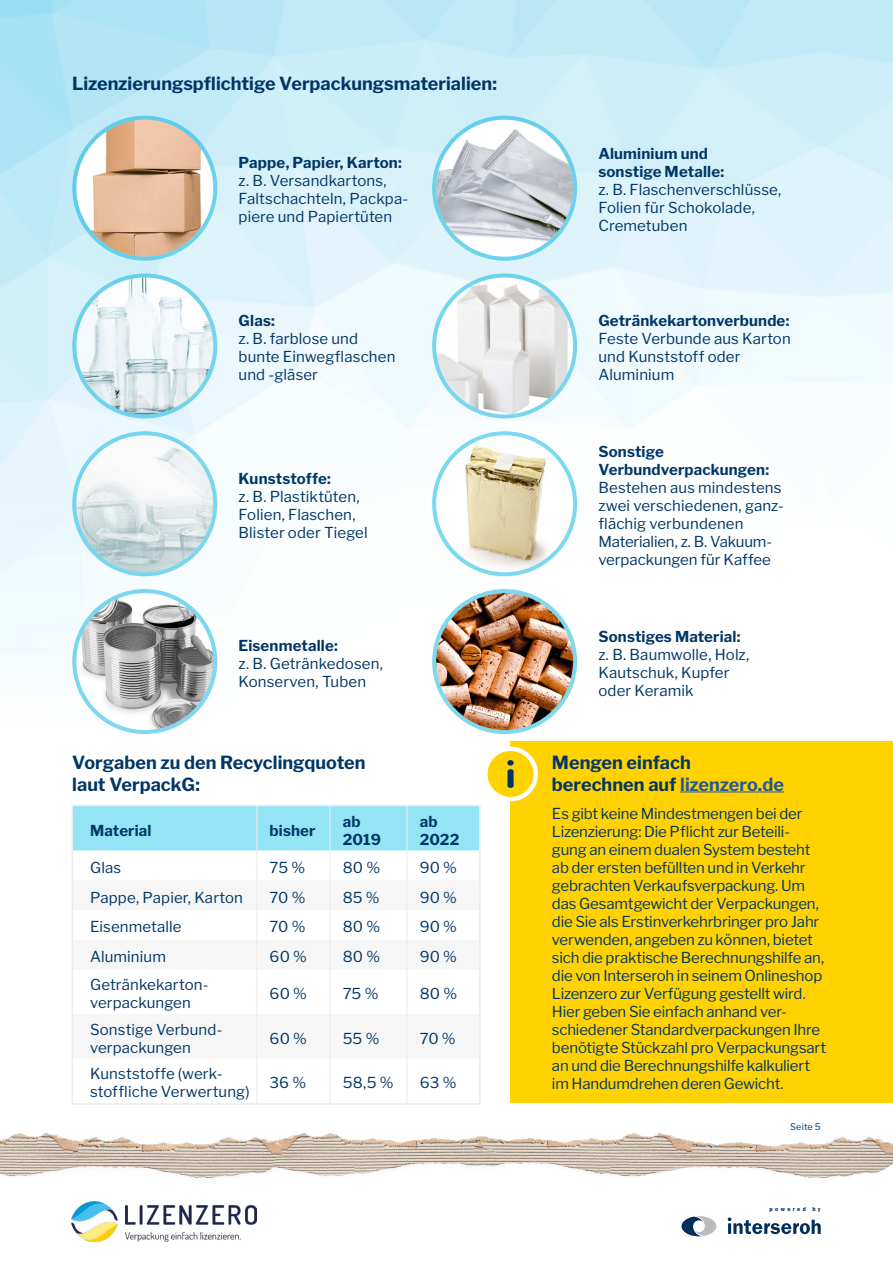
<style>
.page{position:relative;width:893px;height:1263px;background:#fff}
.page>*{position:absolute;margin:0;border:0;box-sizing:border-box;transform-origin:0 0}
.t1{font:700 18px/21.6px "Libre Franklin";color:#003667}
.t2{font:15px/18px "Libre Franklin";letter-spacing:-.01em;color:#003667}
.t3{font:15px/18px "Libre Franklin";letter-spacing:.01em;color:#003667}
.t4{font:700 15px/18px "Libre Franklin";letter-spacing:.01em;color:#003667}
.t5{font:9px "Libre Franklin";letter-spacing:.025em;color:#003667}
.t6{font:600 5.85px "ITC Franklin Gothic Std";letter-spacing:.4em;color:#002f5d}
.s1{color:#245a9c}
</style>
<div class="page">
<img style="left:0;top:1133px;width:893px;height:47px">
<img style="left:0;top:0;width:893px;height:839px">
<img style="left:76px;top:120px;width:137px;height:137px;border-radius:68px">
<div style="left:72px;top:116px;width:145px;height:145px;border:4px solid #00b1df;border-radius:50%"></div>
<img style="left:76px;top:277px;width:137px;height:137px;border-radius:68px">
<div style="left:72px;top:273px;width:145px;height:145px;border:4px solid #00b1df;border-radius:50%"></div>
<img style="left:76px;top:435px;width:137px;height:137px;border-radius:68px">
<div style="left:72px;top:431px;width:145px;height:145px;border:4px solid #00b1df;border-radius:50%"></div>
<img style="left:76px;top:593px;width:137px;height:137px;border-radius:68px">
<div style="left:72px;top:589px;width:145px;height:145px;border:4px solid #00b1df;border-radius:50%"></div>
<img style="left:436px;top:120px;width:137px;height:137px;border-radius:68px">
<div style="left:432px;top:116px;width:145px;height:145px;border:4px solid #00b1df;border-radius:50%"></div>
<img style="left:436px;top:277px;width:137px;height:137px;border-radius:68px">
<div style="left:432px;top:273px;width:145px;height:145px;border:4px solid #00b1df;border-radius:50%"></div>
<img style="left:444px;top:435px;width:117px;height:137px">
<div style="left:432px;top:431px;width:145px;height:145px;border:4px solid #00b1df;border-radius:50%"></div>
<img style="left:436px;top:593px;width:137px;height:137px;border-radius:68px">
<div style="left:432px;top:589px;width:145px;height:145px;border:4px solid #00b1df;border-radius:50%"></div>
<svg style="left:257px;top:880px;width:150px;height:179px;fill:#f6f6f6"></svg>
<svg style="left:75px;top:806px;width:406px;height:74px"></svg>
<hr style="left:256px;top:880px;width:1px;height:30px;background:#ececed">
<hr style="left:330px;top:880px;width:1px;height:30px;background:#ececed">
<hr style="left:407px;top:880px;width:1px;height:30px;background:#ececed">
<hr style="left:480px;top:880px;width:1px;height:30px;background:#ececed">
<hr style="left:256px;top:910px;width:1px;height:30px;background:#ececed">
<hr style="left:330px;top:910px;width:1px;height:30px;background:#ececed">
<hr style="left:407px;top:910px;width:1px;height:30px;background:#ececed">
<hr style="left:480px;top:910px;width:1px;height:30px;background:#ececed">
<hr style="left:256px;top:940px;width:1px;height:30px;background:#ececed">
<hr style="left:330px;top:940px;width:1px;height:30px;background:#ececed">
<hr style="left:407px;top:940px;width:1px;height:30px;background:#ececed">
<hr style="left:480px;top:940px;width:1px;height:30px;background:#ececed">
<hr style="left:256px;top:970px;width:1px;height:44px;background:#ececed">
<hr style="left:330px;top:970px;width:1px;height:44px;background:#ececed">
<hr style="left:407px;top:970px;width:1px;height:44px;background:#ececed">
<hr style="left:480px;top:970px;width:1px;height:44px;background:#ececed">
<hr style="left:256px;top:1014px;width:1px;height:45px;background:#ececed">
<hr style="left:330px;top:1014px;width:1px;height:45px;background:#ececed">
<hr style="left:407px;top:1014px;width:1px;height:45px;background:#ececed">
<hr style="left:480px;top:1014px;width:1px;height:45px;background:#ececed">
<hr style="left:256px;top:1059px;width:1px;height:44px;background:#ececed">
<hr style="left:330px;top:1059px;width:1px;height:44px;background:#ececed">
<hr style="left:407px;top:1059px;width:1px;height:44px;background:#ececed">
<hr style="left:480px;top:1059px;width:1px;height:44px;background:#ececed">
<div style="left:72px;top:805px;width:408px;height:300px;border:2px solid #ececed"></div>
<img style="left:72px;top:1201px;width:185px;height:41px">
<svg style="left:728px;top:1217px;width:93px;height:17px"></svg>
<svg style="left:681px;top:1216px;width:35px;height:20px"></svg>
<div style="left:511px;top:742px;width:382px;height:361px;background:#ffd200"></div>
<svg style="left:485px;top:749px;width:51px;height:50px;fill:#ffd200"></svg>
<div style="left:483px;top:746px;width:55px;height:55px;border:4px solid #fff;border-radius:50%"></div>
<svg style="left:507px;top:760px;width:7px;height:28px"></svg>
<hr style="left:680px;top:791px;width:104px;height:1px;background:#245a9c">
<p class="t1" style="left:72px;top:72px;width:426px">Lizenzierungspflichtige Verpackungsmaterialien:</p>
<p class="t4" style="left:239px;top:154px;width:165px">Pappe, Papier, Karton:</p>
<p class="t3" style="left:239px;top:172px;width:169px">z. B. Versandkartons,<br>Faltschachteln, Packpa&shy;piere und Papiertüten</p>
<p class="t4" style="left:239px;top:312px;width:38px">Glas:</p>
<p class="t2" style="left:239px;top:330px;width:158px">z. B. farblose und bunte Einwegflaschen und -gläser</p>
<p class="t4" style="left:239px;top:470px;width:94px">Kunststoffe:</p>
<p class="t3" style="left:239px;top:488px;width:131px">z. B. Plastiktüten,<br>Folien, Flaschen,<br>Blister oder Tiegel</p>
<p class="t4" style="left:239px;top:636px;width:101px">Eisenmetalle:</p>
<p class="t3" style="left:239px;top:654px;width:146px">z. B. Getränkedosen,<br>Konserven, Tuben</p>
<p class="t1" style="left:72px;top:752px;width:295px">Vorgaben zu den Recyclingquoten laut VerpackG:</p>
<p class="t4" style="left:90px;top:821px;width:63px">Material</p>
<p class="t4" style="left:270px;top:821px;width:48px">bisher</p>
<p class="t4" style="left:343px;top:812px;width:40px">ab<br>2019</p>
<p class="t4" style="left:420px;top:812px;width:41px">ab<br>2022</p>
<p class="t2" style="left:90px;top:858px;width:33px">Glas</p>
<p class="t2" style="left:270px;top:858px;width:37px">75 %</p>
<p class="t2" style="left:343px;top:858px;width:39px">80 %</p>
<p class="t2" style="left:420px;top:858px;width:39px">90 %</p>
<p class="t3" style="left:90px;top:888px;width:154px">Pappe, Papier, Karton</p>
<p class="t2" style="left:270px;top:888px;width:37px">70 %</p>
<p class="t2" style="left:343px;top:888px;width:39px">85 %</p>
<p class="t2" style="left:420px;top:888px;width:39px">90 %</p>
<p class="t3" style="left:90px;top:918px;width:93px">Eisenmetalle</p>
<p class="t2" style="left:270px;top:918px;width:37px">70 %</p>
<p class="t2" style="left:343px;top:918px;width:39px">80 %</p>
<p class="t2" style="left:420px;top:918px;width:39px">90 %</p>
<p class="t3" style="left:90px;top:947px;width:77px">Aluminium</p>
<p class="t2" style="left:270px;top:947px;width:39px">60 %</p>
<p class="t2" style="left:343px;top:947px;width:39px">80 %</p>
<p class="t2" style="left:420px;top:947px;width:39px">90 %</p>
<p class="t3" style="left:90px;top:976px;width:120px">Getränkekarton&shy;verpackungen</p>
<p class="t2" style="left:270px;top:985px;width:39px">60 %</p>
<p class="t2" style="left:343px;top:985px;width:37px">75 %</p>
<p class="t2" style="left:420px;top:985px;width:39px">80 %</p>
<p class="t3" style="left:90px;top:1020px;width:134px">Sonstige Verbund&shy;verpackungen</p>
<p class="t2" style="left:270px;top:1029px;width:39px">60 %</p>
<p class="t2" style="left:343px;top:1029px;width:38px">55 %</p>
<p class="t2" style="left:420px;top:1029px;width:37px">70 %</p>
<p class="t2" style="left:90px;top:1065px;width:161px">Kunststoffe (werk&shy;stoffliche Verwertung)</p>
<p class="t2" style="left:270px;top:1074px;width:38px">36 %</p>
<p class="t2" style="left:343px;top:1074px;width:52px">58,5 %</p>
<p class="t2" style="left:420px;top:1074px;width:38px">63 %</p>
<p class="t4" style="left:598px;top:145px;width:127px">Aluminium und sonstige Metalle:</p>
<p class="t3" style="left:598px;top:181px;width:184px">z. B. Flaschenverschlüsse,<br>Folien für Schokolade,<br>Cremetuben</p>
<p class="t4" style="left:598px;top:312px;width:192px">Getränkekartonverbunde:</p>
<p class="t3" style="left:598px;top:330px;width:194px">Feste Verbunde aus Karton und Kunststoff oder<br>Aluminium</p>
<p class="t4" style="left:598px;top:443px;width:172px">Sonstige<br>Verbundverpackungen:</p>
<p class="t2" style="left:598px;top:479px;width:187px">Bestehen aus mindestens zwei verschiedenen, ganz&shy;flächig verbundenen<br>Materialien, z. B. Vakuum&shy;verpackungen für Kaffee</p>
<p class="t4" style="left:598px;top:627px;width:144px">Sonstiges Material:</p>
<p class="t3" style="left:598px;top:645px;width:152px">z. B. Baumwolle, Holz,<br>Kautschuk, Kupfer oder Keramik</p>
<p class="t1" style="left:552px;top:752px;width:234px">Mengen einfach berechnen auf <span class="s1">lizenzero.de</span></p>
<p class="t2" style="left:552px;top:805px;width:276px">Es gibt keine Mindestmengen bei der Lizenzierung: Die Pflicht zur Beteili&shy;gung an einem dualen System besteht ab der ersten befüllten und in Verkehr gebrachten Verkaufsverpackung. Um das Gesamtgewicht der Verpackungen, die Sie als Erstinverkehrbringer pro Jahr verwenden, angeben zu können, bietet sich die praktische Berechnungshilfe an, die von Interseroh in seinem Onlineshop Lizenzero zur Verfügung gestellt wird.<br>Hier geben Sie einfach anhand ver&shy;schiedener Standardverpackungen Ihre benötigte Stückzahl pro Verpackungsart an und die Berechnungshilfe kalkuliert im Handumdrehen deren Gewicht.</p>
<p class="t5" style="left:790px;top:1121px;width:32px">Seite 5</p>
<p class="t6" style="left:770px;top:1205px;width:53px">powered by</p>
</div>
